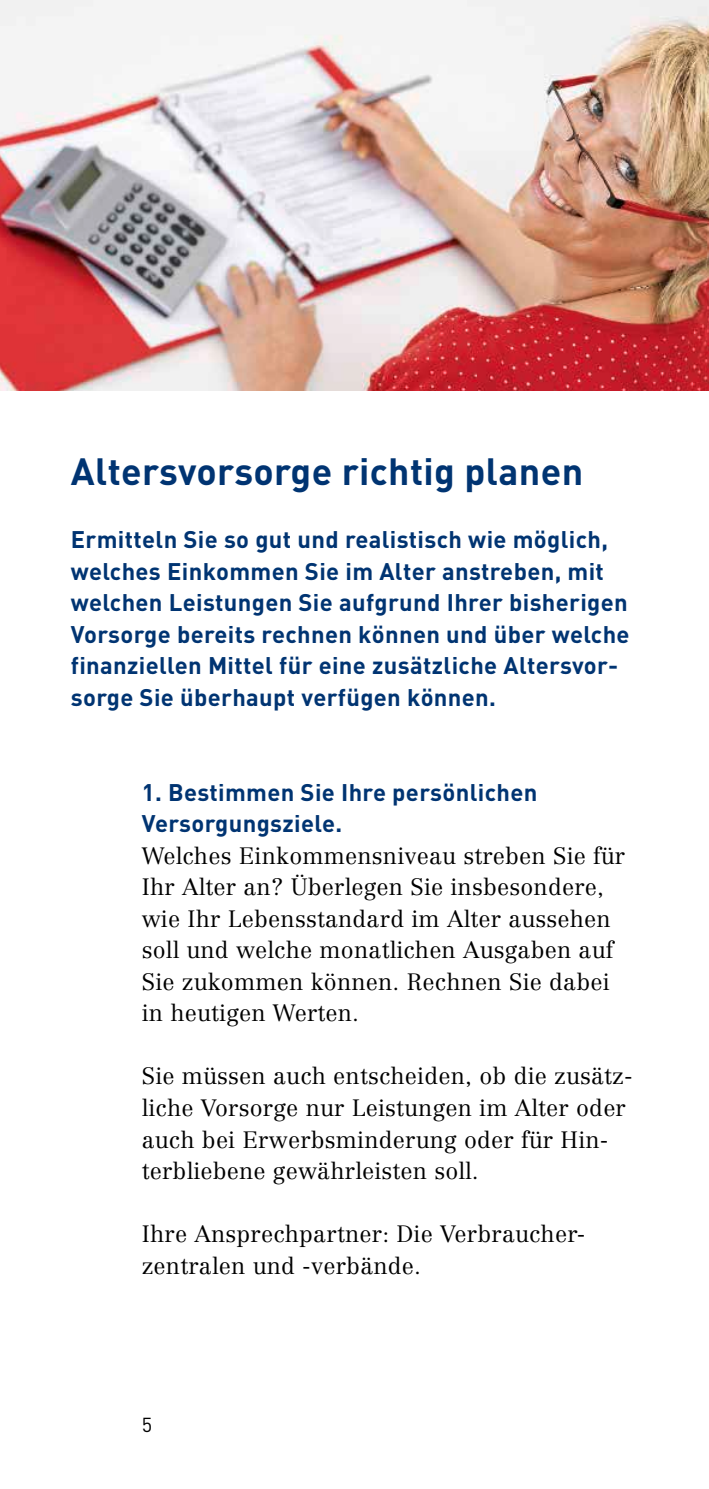
<style>
.page{position:relative;width:709px;height:1489px;background:#fff}
.page>*{position:absolute;margin:0;border:0;box-sizing:border-box;transform-origin:0 0}
.t1{font:700 37.5px "DIN";letter-spacing:.01em;color:#003472}
.t2{font:700 23.75px/31.5px "DIN";letter-spacing:.015em;color:#003472}
.t3{font:300 23.25px/31.5px "Centennial";letter-spacing:.01em;color:#000}
.t4{font:20px "DIN";color:#000}
</style>
<div class="page">
<img style="left:0;top:0;width:709px;height:390px">
<h2 class="t1" style="left:71px;top:447px;width:514px">Altersvorsorge richtig planen</h2>
<p class="t2" style="left:71px;top:522px;width:560px">Ermitteln Sie so gut und realistisch wie möglich, welches Einkommen Sie im Alter anstreben, mit welchen Leistungen Sie aufgrund Ihrer bisherigen Vorsorge bereits rechnen können und über welche finanziellen Mittel für eine zusätzliche Altersvor&shy;sorge Sie überhaupt verfügen können.</p>
<h3 class="t2" style="left:142px;top:775px;width:397px">1. Bestimmen Sie Ihre persönlichen<br>Versorgungsziele.</h3>
<p class="t3" style="left:142px;top:839px;width:485px">Welches Einkommensniveau streben Sie für Ihr Alter an? Überlegen Sie insbesondere, wie Ihr Lebensstandard im Alter aussehen soll und welche monatlichen Ausgaben auf Sie zukommen können. Rechnen Sie dabei in heutigen Werten.</p>
<p class="t3" style="left:142px;top:1060px;width:492px">Sie müssen auch entscheiden, ob die zusätz&shy;liche Vorsorge nur Leistungen im Alter oder auch bei Erwerbsminderung oder für Hin&shy;terbliebene gewährleisten soll.</p>
<p class="t3" style="left:142px;top:1218px;width:445px">Ihre Ansprechpartner: Die Verbraucher&shy;zentralen und -verbände.</p>
<p class="t4" style="left:142px;top:1411px;width:12px">5</p>
</div>
